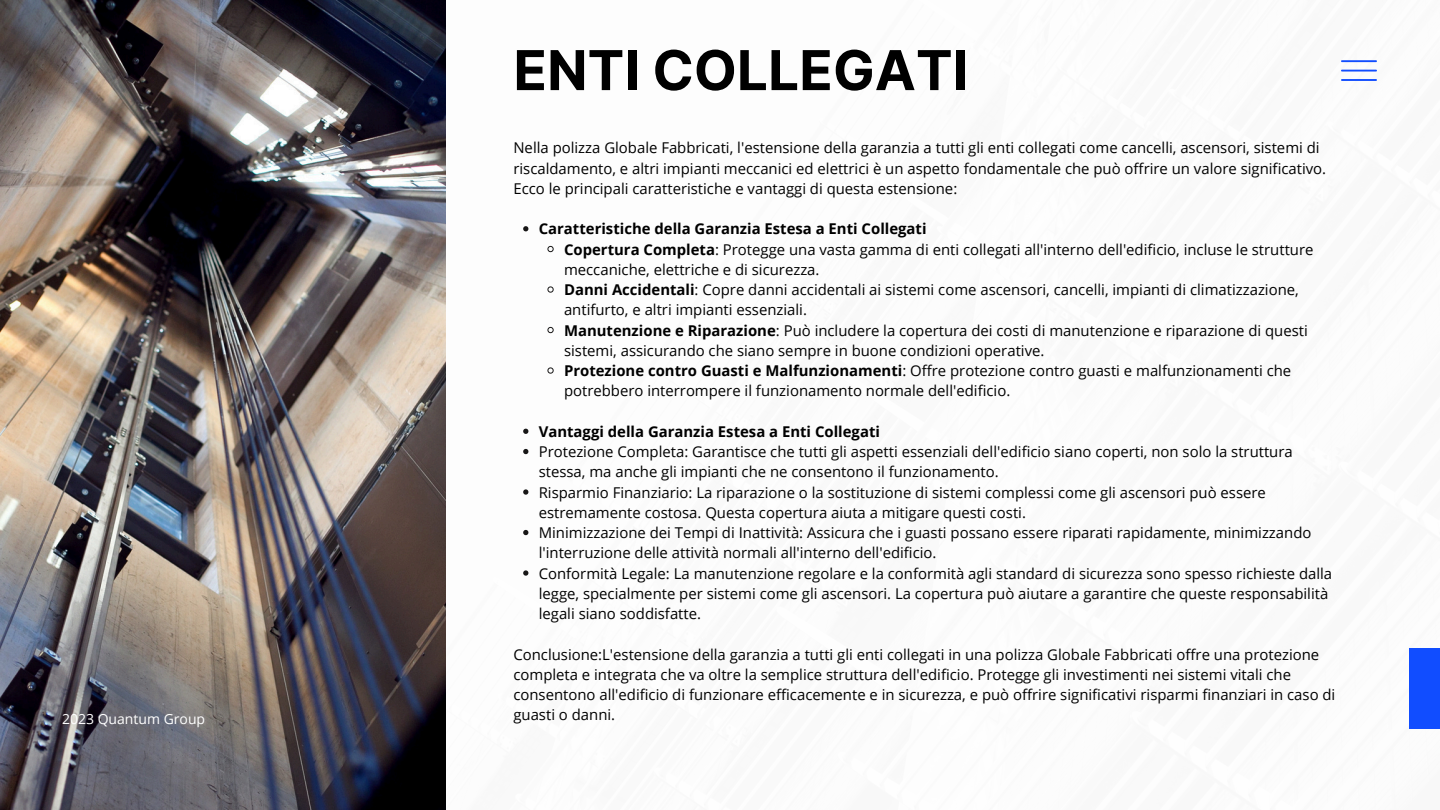
<style>
.page{position:relative;width:1440px;height:810px;background:#fff}
.page>*{position:absolute;margin:0;border:0;box-sizing:border-box;transform-origin:0 0}
.t1{font:700 55px "Inter";color:#000}
.t2{font:14.9px/20.2px "Open Sans";color:#000}
.t3{font:700 14.9px "Open Sans";color:#000}
.t4{font:14px "Open Sans";color:#fff}
.s1{font-weight:700}
</style>
<div class="page">
<svg style="left:1341px;top:60px;width:36px;height:21px"></svg>
<div style="left:1409px;top:648px;width:31px;height:81px;background:#114dff"></div>
<img style="left:0;top:0;width:446px;height:810px">
<svg style="left:523px;top:226px;width:5px;height:5px"></svg>
<svg style="left:547px;top:246px;width:7px;height:7px"></svg>
<svg style="left:547px;top:286px;width:7px;height:7px"></svg>
<svg style="left:547px;top:327px;width:7px;height:7px"></svg>
<svg style="left:547px;top:367px;width:7px;height:7px"></svg>
<svg style="left:523px;top:429px;width:5px;height:5px"></svg>
<svg style="left:523px;top:449px;width:5px;height:5px"></svg>
<svg style="left:523px;top:489px;width:5px;height:6px"></svg>
<svg style="left:523px;top:530px;width:5px;height:5px"></svg>
<svg style="left:523px;top:570px;width:5px;height:6px"></svg>
<p class="t1" style="left:513px;top:37px;width:456px">ENTI COLLEGATI</p>
<p class="t2" style="left:513px;top:138px;width:814px">Nella polizza Globale Fabbricati, l'estensione della garanzia a tutti gli enti collegati come cancelli, ascensori, sistemi di riscaldamento, e altri impianti meccanici ed elettrici è un aspetto fondamentale che può offrire un valore significativo.<br>Ecco le principali caratteristiche e vantaggi di questa estensione:</p>
<p class="t3" style="left:539px;top:219px;width:389px">Caratteristiche della Garanzia Estesa a Enti Collegati</p>
<p class="t2" style="left:564px;top:239px;width:751px"><span class="s1">Copertura Completa</span>: Protegge una vasta gamma di enti collegati all'interno dell'edificio, incluse le strutture meccaniche, elettriche e di sicurezza.</p>
<h1 class="t2" style="left:564px;top:279px;width:736px"><span class="s1">Danni Accidentali</span>: Copre danni accidentali ai sistemi come ascensori, cancelli, impianti di climatizzazione, antifurto, e altri impianti essenziali.</h1>
<p class="t2" style="left:564px;top:320px;width:745px"><span class="s1">Manutenzione e Riparazione</span>: Può includere la copertura dei costi di manutenzione e riparazione di questi sistemi, assicurando che siano sempre in buone condizioni operative.</p>
<p class="t2" style="left:564px;top:360px;width:729px"><span class="s1">Protezione contro Guasti e Malfunzionamenti</span>: Offre protezione contro guasti e malfunzionamenti che potrebbero interrompere il funzionamento normale dell'edificio.</p>
<p class="t3" style="left:539px;top:421px;width:343px">Vantaggi della Garanzia Estesa a Enti Collegati</p>
<p class="t2" style="left:539px;top:441px;width:756px">Protezione Completa: Garantisce che tutti gli aspetti essenziali dell'edificio siano coperti, non solo la struttura stessa, ma anche gli impianti che ne consentono il funzionamento.</p>
<p class="t2" style="left:539px;top:482px;width:729px">Risparmio Finanziario: La riparazione o la sostituzione di sistemi complessi come gli ascensori può essere estremamente costosa. Questa copertura aiuta a mitigare questi costi.</p>
<p class="t2" style="left:539px;top:522px;width:774px">Minimizzazione dei Tempi di Inattività: Assicura che i guasti possano essere riparati rapidamente, minimizzando l'interruzione delle attività normali all'interno dell'edificio.</p>
<p class="t2" style="left:539px;top:563px;width:795px">Conformità Legale: La manutenzione regolare e la conformità agli standard di sicurezza sono spesso richieste dalla legge, specialmente per sistemi come gli ascensori. La copertura può aiutare a garantire che queste responsabilità legali siano soddisfatte.</p>
<p class="t2" style="left:513px;top:644px;width:823px">Conclusione:L'estensione della garanzia a tutti gli enti collegati in una polizza Globale Fabbricati offre una protezione completa e integrata che va oltre la semplice struttura dell'edificio. Protegge gli investimenti nei sistemi vitali che consentono all'edificio di funzionare efficacemente e in sicurezza, e può offrire significativi risparmi finanziari in caso di</p>
<p class="t4" style="left:62px;top:709px;width:145px">2023 Quantum Group</p>
<p class="t2" style="left:513px;top:705px;width:103px">guasti o danni.</p>
</div>
